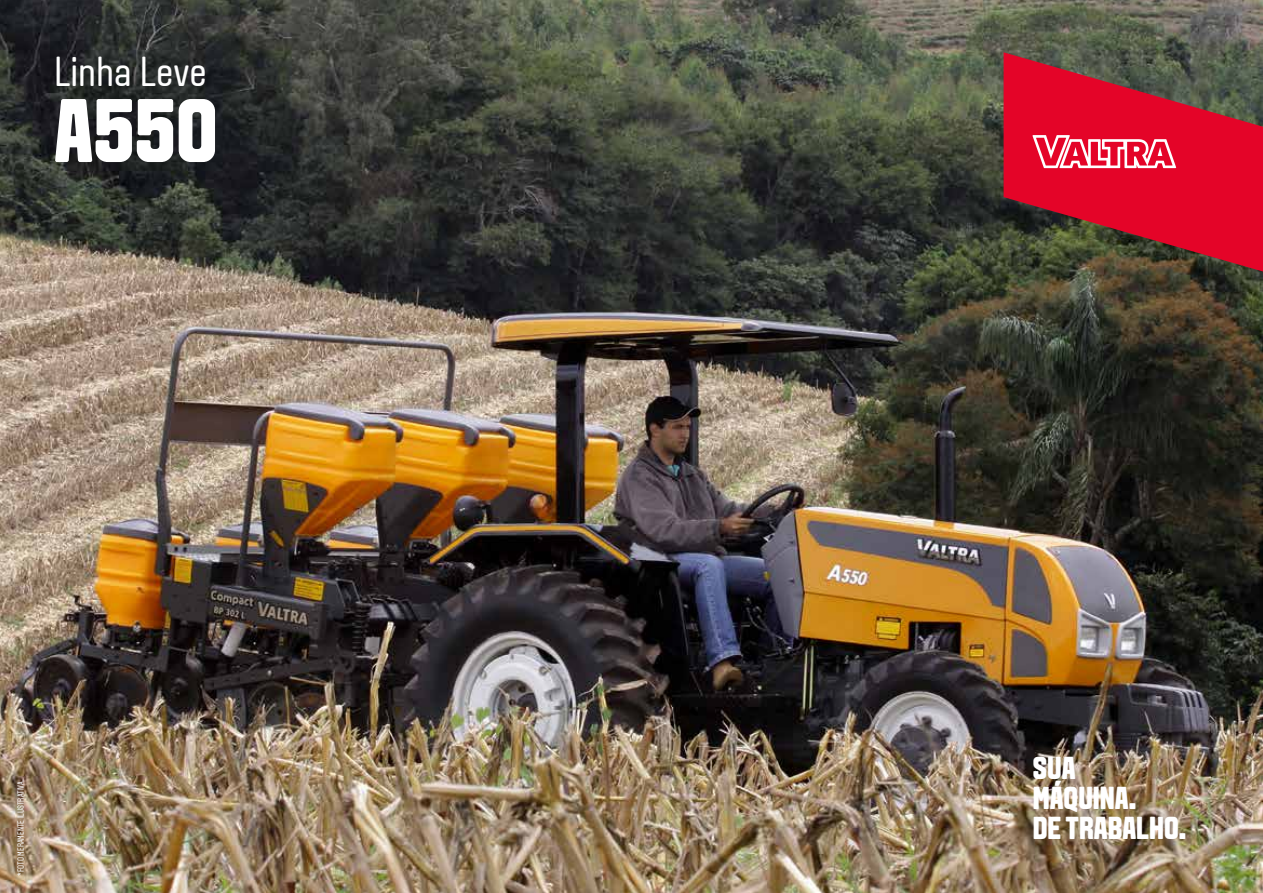
<style>
.page{position:relative;width:1263px;height:893px;background:#fff}
.page>*{position:absolute;margin:0;border:0;box-sizing:border-box;transform-origin:0 0}
.t1{font:800 90px "VALTRA Aveny T";color:#fff}
.t2{font:42px "VALTRA Aveny T";color:#fff}
.t3{font:800 31.8px/30px "VALTRA Aveny T";color:#fff}
.t4{font:9px "VALTRA Aveny T";color:#fff}
</style>
<div class="page">
<img style="left:0;top:0;width:1263px;height:893px">
<svg style="left:1003px;top:52px;width:260px;height:220px;background:#a9202f"></svg>
<svg style="left:1032px;top:135px;width:144px;height:33px"></svg>
<p class="t2" style="left:54px;top:48px;width:154px">Linha Leve</p>
<p class="t1" style="left:54px;top:81px;width:165px">A550</p>
<p class="t4" style="left:16px;top:876px;width:98px;rotate:-90deg">*FOTO MERAMENTE ILUSTRATIVA.</p>
<p class="t3" style="left:1033px;top:754px;width:155px">SUA<br>MÁQUINA.<br>DE TRABALHO.</p>
</div>
